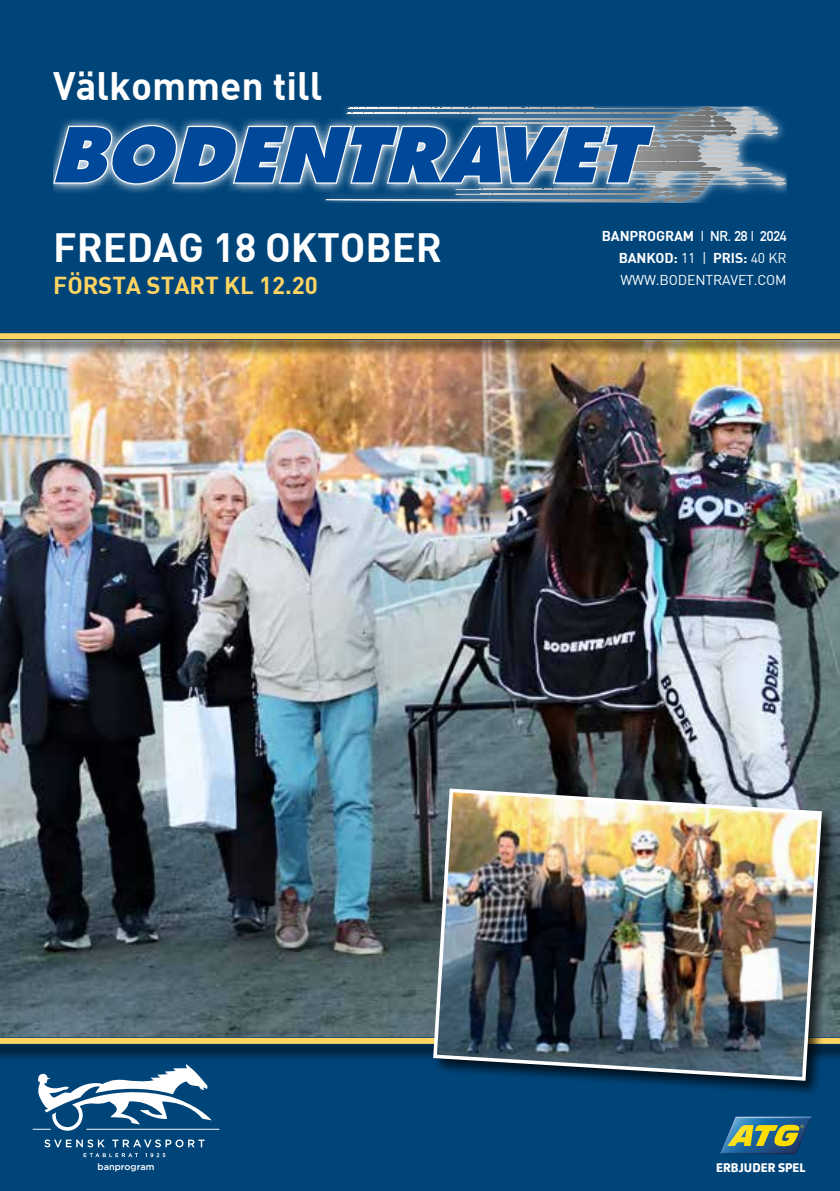
<style>
.page{position:relative;width:840px;height:1191px;background:#fff}
.page>*{position:absolute;margin:0;border:0;box-sizing:border-box;transform-origin:0 0}
.t1{font:40px "DIN Bold";letter-spacing:-.005em;color:#fff}
.t2{font:38.8px "DIN Bold";color:#fff}
.t3{font:24px "DIN Bold";letter-spacing:-.005em;color:#ffd461}
.t4{font:700 14px "DIN Alternate";letter-spacing:-.01em;color:#fff}
.t5{font:14px "DIN Bold";letter-spacing:-.01em;color:#fff}
.t6{font:14px "DIN";letter-spacing:-.01em;color:#fff}
.t7{font:800 12px "ATG Text";color:#fff}
.t8{font:500 9.2px "Gotham";color:#fff}
.s1{font-family:"DIN Bold";font-weight:400}
.s2{font-family:"DIN"}
</style>
<div class="page">
<img style="left:0;top:358px;width:839px;height:676px">
<div style="left:0;top:0;width:839px;height:339px;background:#00457a"></div>
<svg style="left:53px;top:107px;width:733px;height:95px"></svg>
<img style="left:0;top:339px;width:839px;height:19px">
<div style="left:0;top:333px;width:839px;height:6px;background:#ffd461"></div>
<div style="left:0;top:1037px;width:839px;height:154px;background:#00457a"></div>
<svg style="left:0;top:1034px;width:839px;height:25px"></svg>
<div style="left:0;top:1037px;width:839px;height:6px;background:#ffd461"></div>
<svg style="left:720px;top:1116px;width:91px;height:38px"></svg>
<svg style="left:44px;top:1139px;width:61px;height:8px"></svg>
<svg style="left:112px;top:1139px;width:92px;height:8px"></svg>
<svg style="left:83px;top:1153px;width:55px;height:4px"></svg>
<svg style="left:145px;top:1153px;width:20px;height:4px"></svg>
<svg style="left:33px;top:1064px;width:186px;height:66px"></svg>
<div style="left:431px;top:786px;width:406px;height:311px;background:#000;opacity:.75"></div>
<img style="left:431px;top:786px;width:392px;height:296px">
<h2 class="t2" style="left:53px;top:61px;width:270px">Välkommen till</h2>
<h1 class="t1" style="left:53px;top:221px;width:390px">FREDAG 18 OKTOBER</h1>
<h3 class="t3" style="left:53px;top:269px;width:266px">FÖRSTA START KL 12.20</h3>
<p class="t4" style="left:601px;top:225px;width:186px"><span class="s1">BANPROGRAM</span> | NR. 28 | 2024</p>
<p class="t5" style="left:618px;top:249px;width:169px">BANKOD: <span class="s2">11 |</span> PRIS: <span class="s2">40 KR</span></p>
<p class="t6" style="left:620px;top:271px;width:167px">WWW.BODENTRAVET.COM</p>
<p class="t8" style="left:97px;top:1161px;width:58px">banprogram</p>
<p class="t7" style="left:715px;top:1160px;width:91px">ERBJUDER SPEL</p>
</div>
